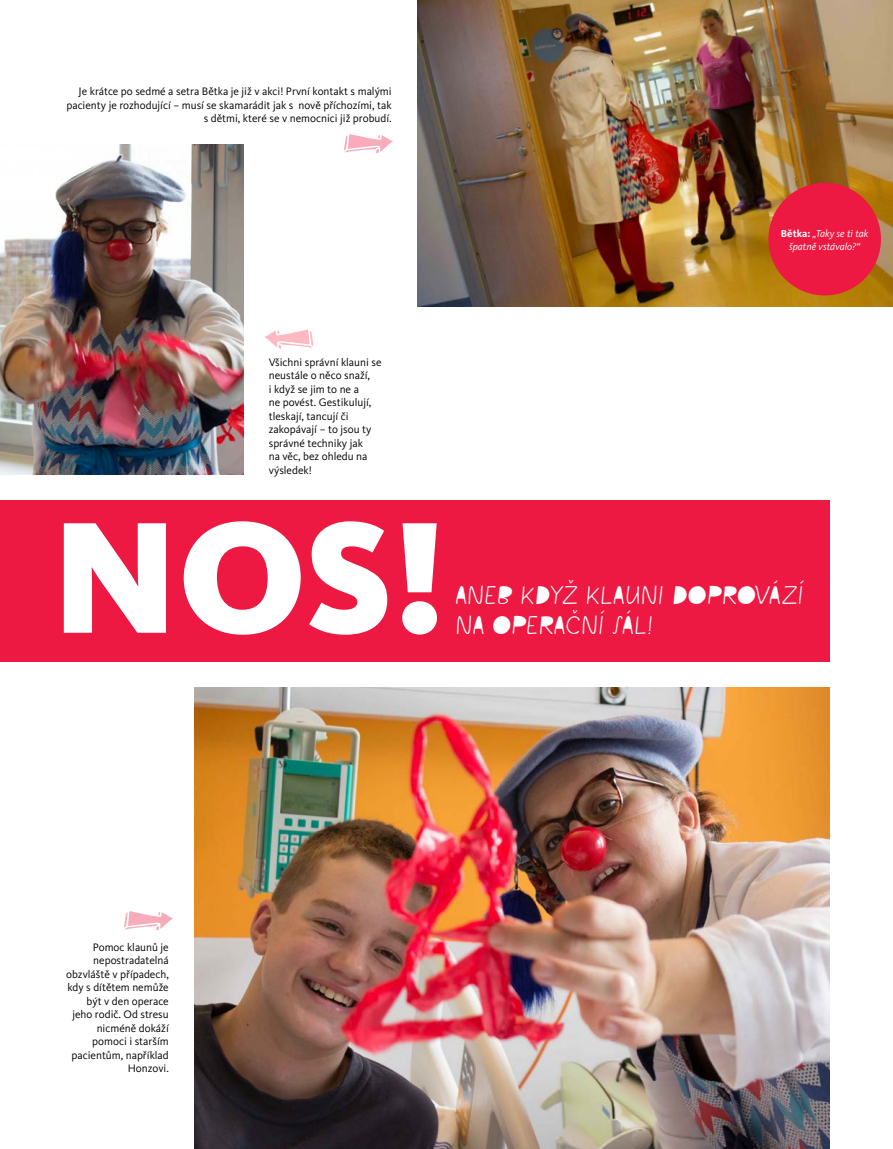
<style>
.page{position:relative;width:893px;height:1149px;background:#fff}
.page>*{position:absolute;margin:0;border:0;box-sizing:border-box;transform-origin:0 0}
.t1{font:900 164.25px "Kievit Pro";color:#fff}
.t2{font:25.5px "Snow Cone Pro Closed";color:#fff}
.t3{font:11.25px/13.5px "Kievit Pro";color:#000;text-align:right}
.t4{font:italic 10.5px/12.6px "Kievit Pro";color:#fff;text-align:center}
.s1{font-weight:700;font-style:normal}
</style>
<div class="page">
<div style="left:0;top:500px;width:829px;height:161px;background:#ed1942"></div>
<hr style="left:892px;top:500px;width:1px;height:648px;background:#ed1942">
<img style="left:0;top:144px;width:243px;height:330px">
<img style="left:417px;top:0;width:476px;height:306px">
<img style="left:194px;top:687px;width:635px;height:461px">
<div style="left:768px;top:183px;width:113px;height:112px;background:#ed1942;border-radius:50%"></div>
<p class="t3" style="left:66px;top:85px;width:327px">Je krátce po sedmé a setra Bětka je již v akci! První kontakt s malými pacienty je rozhodující – musí se skamarádit jak s nově příchozími, tak s dětmi, které se v nemocnici již probudí.</p>
<p class="t4" style="left:781px;top:227px;width:89px"><span class="s1">Bětka:</span> „Taky se ti tak špatně vstávalo?“</p>
<p class="t3" style="left:269px;top:355px;width:114px;text-align:left">Všichni správní klauni se neustále o něco snaží,<br>i když se jim to ne a<br>ne povést. Gestikulují, tleskají, tancují či zakopávají – to jsou ty správné techniky jak<br>na věc, bez ohledu na výsledek!</p>
<h1 class="t1" style="left:52px;top:478px;width:396px">NOS!</h1>
<h2 class="t2" style="left:455px;top:578px;width:350px">ANEB KDYŽ KLAUNI DOPROVÁZÍ</h2>
<h2 class="t2" style="left:455px;top:609px;width:198px">NA OPERAČNÍ SÁL!</h2>
<p class="t3" style="left:66px;top:939px;width:104px">Pomoc klaunů je nepostradatelná obzvláště v případech, kdy s dítětem nemůže být v den operace jeho rodič. Od stresu nicméně dokáží pomoci i starším pacientům, například<br>Honzovi.</p>
</div>
